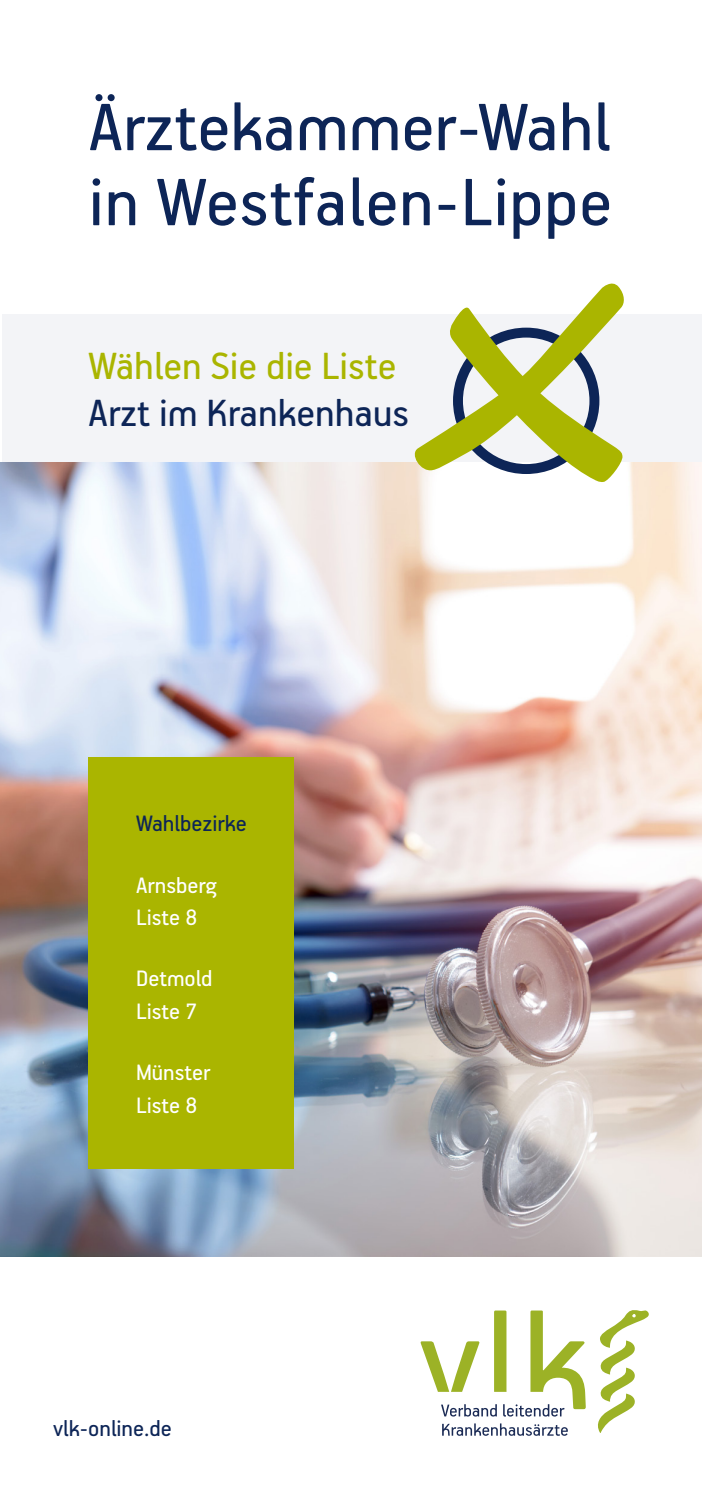
<style>
.page{position:relative;width:702px;height:1489px;background:#fff}
.page>*{position:absolute;margin:0;border:0;box-sizing:border-box;transform-origin:0 0}
.t1{font:75px/75px "PF Handbook Pro";color:#0d2557}
.t2{font:42.5px "PF Handbook Pro";color:#aab500}
.t3{font:42.5px "PF Handbook Pro";color:#0d2557}
.t4{font:25px/32.5px "PF Handbook Pro";color:#fff}
.t5{font:25px "PF Handbook Pro";color:#0d2557}
</style>
<div class="page">
<div style="left:2px;top:314px;width:700px;height:149px;background:#f3f4f7"></div>
<img style="left:0;top:463px;width:702px;height:793px">
<svg style="left:420px;top:1310px;width:228px;height:125px"></svg>
<svg style="left:409px;top:283px;width:216px;height:199px"></svg>
<div style="left:89px;top:757px;width:205px;height:411px;background:#aab500"></div>
<h1 class="t1" style="left:89px;top:87px;width:525px">Ärztekammer-Wahl in Westfalen-Lippe</h1>
<h2 class="t2" style="left:89px;top:340px;width:309px">Wählen Sie die Liste</h2>
<h2 class="t3" style="left:89px;top:387px;width:322px">Arzt im Krankenhaus</h2>
<p class="t5" style="left:136px;top:808px;width:112px">Wahlbezirke</p>
<p class="t4" style="left:136px;top:867px;width:82px">Arnsberg<br>Liste 8</p>
<p class="t4" style="left:136px;top:961px;width:78px">Detmold<br>Liste 7</p>
<p class="t4" style="left:136px;top:1055px;width:76px">Münster<br>Liste 8</p>
<p class="t5" style="left:53px;top:1412px;width:120px">vlk-online.de</p>
</div>
